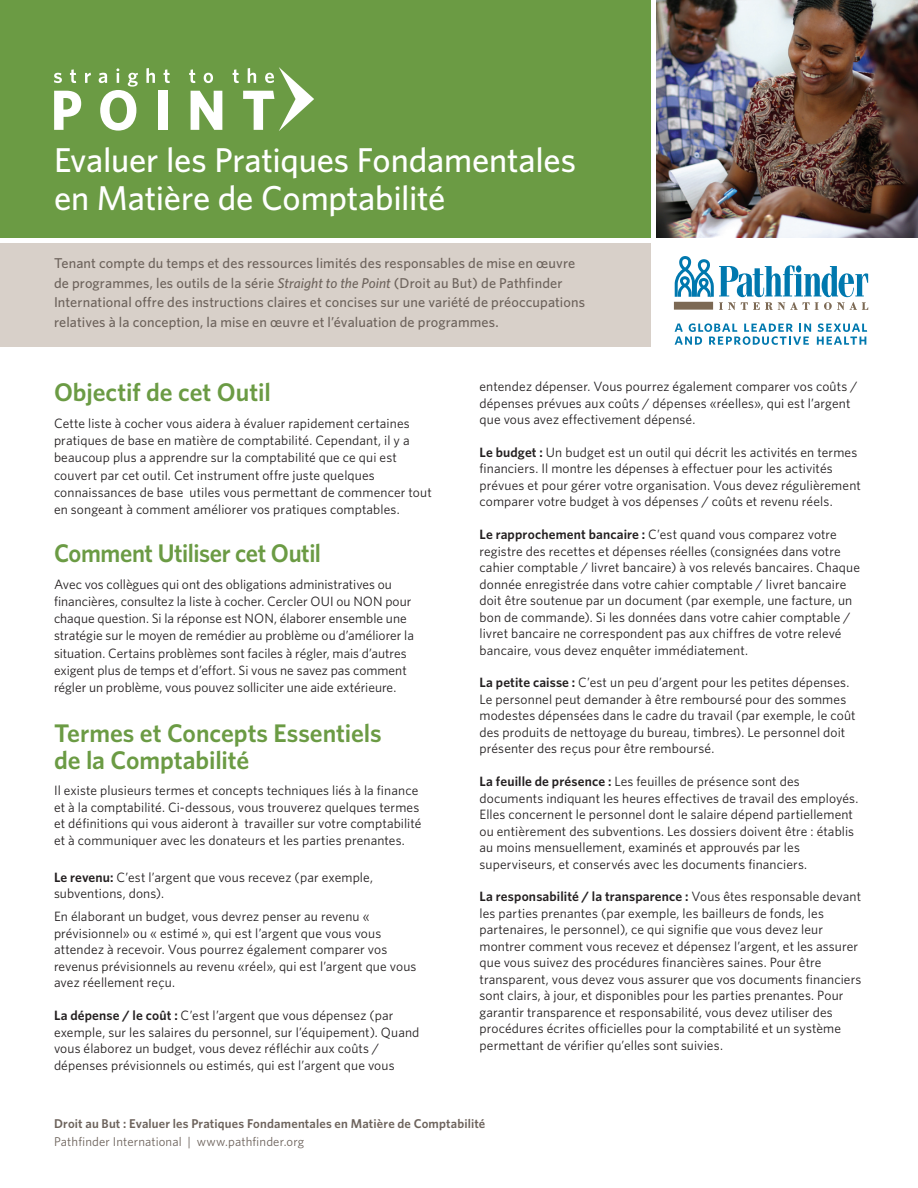
<style>
.page{position:relative;width:918px;height:1188px;background:#fff}
.page>*{position:absolute;margin:0;border:0;box-sizing:border-box;transform-origin:0 0}
.Subhead_1{font:500 34.5px/37.5px "Whitney";letter-spacing:-.01em;color:#fff}
.Main_heading{font:600 25.5px/27px "Whitney";letter-spacing:-.005em;color:#6b9b44}
.Main_heading-2{font:600 25.5px "Whitney";letter-spacing:-.005em;color:#6b9b44;scale:.96 1}
.header-box{font:500 14.25px/19.5px "Whitney";letter-spacing:.01em;color:#6d635c}
.Body_Text{font:13.5px/16.5px "Whitney";letter-spacing:.01em;color:#231f20}
.t1{font:600 12.75px "Whitney";letter-spacing:.01em;color:#6d635c}
.t2{font:12.75px "Whitney";letter-spacing:.01em;color:#6d635c}
.s1{font-style:italic}
.s2{font-weight:600}
</style>
<div class="page">
<svg style="left:674px;top:256px;width:194px;height:54px"></svg>
<svg style="left:675px;top:323px;width:136px;height:22px"></svg>
<svg style="left:817px;top:323px;width:50px;height:22px"></svg>
<div style="left:0;top:0;width:650px;height:237px;background:#6b9b44"></div>
<img style="left:656px;top:0;width:262px;height:237px">
<div style="left:0;top:243px;width:650px;height:104px;background:#d8d0c9"></div>
<svg style="left:54px;top:73px;width:8px;height:10px"></svg>
<svg style="left:70px;top:69px;width:6px;height:14px"></svg>
<svg style="left:85px;top:73px;width:6px;height:10px"></svg>
<svg style="left:146px;top:68px;width:9px;height:15px"></svg>
<svg style="left:164px;top:69px;width:6px;height:14px"></svg>
<svg style="left:189px;top:69px;width:6px;height:14px"></svg>
<svg style="left:204px;top:73px;width:9px;height:10px"></svg>
<svg style="left:54px;top:91px;width:27px;height:39px"></svg>
<svg style="left:99px;top:68px;width:39px;height:63px"></svg>
<div style="left:158px;top:91px;width:10px;height:39px;background:#fff"></div>
<svg style="left:191px;top:91px;width:31px;height:39px"></svg>
<svg style="left:233px;top:67px;width:81px;height:64px"></svg>
<p class="Subhead_1" style="left:54px;top:141px;width:524px">Evaluer les Pratiques Fondamentales en Matière de Comptabilité</p>
<p class="header-box" style="left:54px;top:253px;width:533px">Tenant compte du temps et des ressources limités des responsables de mise en œuvre de programmes, les outils de la série <span class="s1">Straight to the Point</span> (Droit au But) de Pathfinder International offre des instructions claires et concises sur une variété de préoccupations relatives à la conception, la mise en œuvre et l’évaluation de programmes.</p>
<p class="Main_heading" style="left:54px;top:378px;width:218px">Objectif de cet Outil</p>
<p class="Body_Text" style="left:54px;top:414px;width:379px;line-height:17.2px">Cette liste à cocher vous aidera à évaluer rapidement certaines pratiques de base en matière de comptabilité. Cependant, il y a beaucoup plus a apprendre sur la comptabilité que ce qui est couvert par cet outil. Cet instrument offre juste quelques connaissances de base utiles vous permettant de commencer tout en songeant à comment améliorer vos pratiques comptables.</p>
<p class="Main_heading-2" style="left:54px;top:537px;width:280px">Comment Utiliser cet Outil</p>
<p class="Body_Text" style="left:54px;top:575px;width:361px;line-height:17.2px">Avec vos collègues qui ont des obligations administratives ou financières, consultez la liste à cocher. Cercler OUI ou NON pour chaque question. Si la réponse est NON, élaborer ensemble une stratégie sur le moyen de remédier au problème ou d’améliorer la situation. Certains problèmes sont faciles à régler, mais d’autres exigent plus de temps et d’effort. Si vous ne savez pas comment régler un problème, vous pouvez solliciter une aide extérieure.</p>
<p class="Main_heading" style="left:54px;top:719px;width:329px">Termes et Concepts Essentiels de la Comptabilité</p>
<p class="Body_Text" style="left:54px;top:782px;width:369px">Il existe plusieurs termes et concepts techniques liés à la finance et à la comptabilité. Ci-dessous, vous trouverez quelques termes et définitions qui vous aideront à travailler sur votre comptabilité et à communiquer avec les donateurs et les parties prenantes.</p>
<p class="Body_Text" style="left:54px;top:868px;width:321px"><span class="s2">Le revenu:</span> C’est l’argent que vous recevez (par exemple, subventions, dons).</p>
<p class="Body_Text" style="left:54px;top:908px;width:364px">En élaborant un budget, vous devrez penser au revenu « prévisionnel» ou « estimé », qui est l’argent que vous vous attendez à recevoir. Vous pourrez également comparer vos revenus prévisionnels au revenu «réel», qui est l’argent que vous avez réellement reçu.</p>
<p class="Body_Text" style="left:54px;top:1007px;width:367px"><span class="s2">La dépense / le coût :</span> C’est l’argent que vous dépensez (par exemple, sur les salaires du personnel, sur l’équipement). Quand vous élaborez un budget, vous devez réfléchir aux coûts / dépenses prévisionnels ou estimés, qui est l’argent que vous</p>
<p class="Body_Text" style="left:480px;top:378px;width:379px">entendez dépenser. Vous pourrez également comparer vos coûts / dépenses prévues aux coûts / dépenses «réelles», qui est l’argent que vous avez effectivement dépensé.</p>
<p class="Body_Text" style="left:480px;top:444px;width:383px"><span class="s2">Le budget :</span> Un budget est un outil qui décrit les activités en termes financiers. Il montre les dépenses à effectuer pour les activités prévues et pour gérer votre organisation. Vous devez régulièrement comparer votre budget à vos dépenses / coûts et revenu réels.</p>
<p class="Body_Text" style="left:480px;top:526px;width:382px"><span class="s2">Le rapprochement bancaire :</span> C’est quand vous comparez votre registre des recettes et dépenses réelles (consignées dans votre cahier comptable / livret bancaire) à vos relevés bancaires. Chaque donnée enregistrée dans votre cahier comptable / livret bancaire doit être soutenue par un document (par exemple, une facture, un bon de commande). Si les données dans votre cahier comptable / livret bancaire ne correspondent pas aux chiffres de votre relevé bancaire, vous devez enquêter immédiatement.</p>
<p class="Body_Text" style="left:480px;top:674px;width:378px"><span class="s2">La petite caisse :</span> C’est un peu d’argent pour les petites dépenses.<br>Le personnel peut demander à être remboursé pour des sommes modestes dépensées dans le cadre du travail (par exemple, le coût des produits de nettoyage du bureau, timbres). Le personnel doit présenter des reçus pour être remboursé.</p>
<p class="Body_Text" style="left:480px;top:773px;width:380px"><span class="s2">La feuille de présence :</span> Les feuilles de présence sont des documents indiquant les heures effectives de travail des employés.<br>Elles concernent le personnel dont le salaire dépend partiellement ou entièrement des subventions. Les dossiers doivent être : établis au moins mensuellement, examinés et approuvés par les superviseurs, et conservés avec les documents financiers.</p>
<p class="Body_Text" style="left:480px;top:888px;width:383px"><span class="s2">La responsabilité / la transparence :</span> Vous êtes responsable devant les parties prenantes (par exemple, les bailleurs de fonds, les partenaires, le personnel), ce qui signifie que vous devez leur montrer comment vous recevez et dépensez l’argent, et les assurer que vous suivez des procédures financières saines. Pour être transparent, vous devez vous assurer que vos documents financiers sont clairs, à jour, et disponibles pour les parties prenantes. Pour garantir transparence et responsabilité, vous devez utiliser des procédures écrites officielles pour la comptabilité et un système permettant de vérifier qu’elles sont suivies.</p>
<p class="t1" style="left:54px;top:1116px;width:433px">Droit au But : Evaluer les Pratiques Fondamentales en Matière de Comptabilité</p>
<p class="t2" style="left:54px;top:1134px;width:252px">Pathfinder International | www.pathfinder.org</p>
</div>
